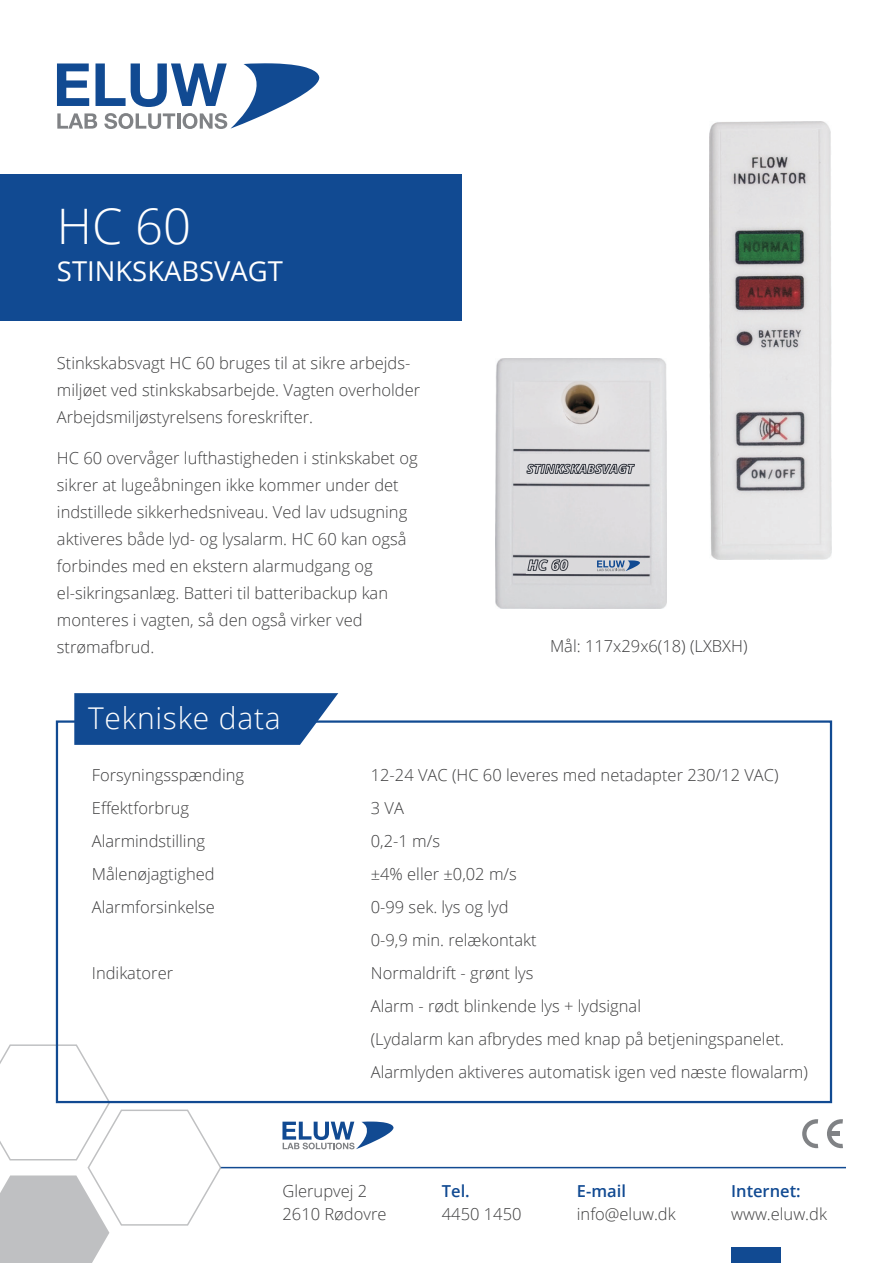
<style>
.page{position:relative;width:893px;height:1263px;background:#fff}
.page>*{position:absolute;margin:0;border:0;box-sizing:border-box;transform-origin:0 0}
.t1{font:300 48.9px "Open Sans";color:#fff}
.t2{font:300 30px "Open Sans";letter-spacing:.025em;color:#fff}
.t3{font:27.45px "Open Sans";color:#fff}
.t4{font:300 16.5px/33px "Open Sans";color:#3e3e3f}
.t5{font:600 16.5px "Open Sans";color:#114a92}
</style>
<div class="page">
<svg style="left:57px;top:63px;width:263px;height:66px"></svg>
<div style="left:0;top:174px;width:461px;height:147px;background:#114a92"></div>
<hr style="left:221px;top:1167px;width:625px;height:1px;background:#114a92">
<svg style="left:282px;top:1121px;width:112px;height:28px"></svg>
<div style="left:731px;top:1247px;width:50px;height:16px;background:#114a92"></div>
<svg style="left:0;top:1044px;width:221px;height:219px"></svg>
<div style="left:56px;top:720px;width:776px;height:383px;border:2px solid #114a92"></div>
<svg style="left:74px;top:693px;width:264px;height:52px;background:#225799"></svg>
<svg style="left:827px;top:1119px;width:16px;height:29px"></svg>
<svg style="left:802px;top:1119px;width:16px;height:29px"></svg>
<div style="left:830px;top:1131px;width:10px;height:5px;background:#808285"></div>
<img style="left:709px;top:121px;width:122px;height:439px">
<img style="left:495px;top:359px;width:171px;height:249px">
<div style="left:520px;top:455px;width:121px;height:27px;background:#dfdee0"></div>
<svg style="left:526px;top:451px;width:109px;height:32px"></svg>
<div style="left:527px;top:558px;width:111px;height:15px;background:#dad9db"></div>
<svg style="left:597px;top:560px;width:43px;height:11px"></svg>
<svg style="left:527px;top:559px;width:42px;height:12px"></svg>
<h1 class="t1" style="left:57px;top:192px;width:136px">HC 60</h1>
<h3 class="t3" style="left:57px;top:252px;width:228px">STINKSKABSVAGT</h3>
<p class="t4" style="left:57px;top:349px;width:365px;line-height:27px">Stinkskabsvagt HC 60 bruges til at sikre arbejds&shy;miljøet ved stinkskabsarbejde. Vagten overholder<br>Arbejdsmiljøstyrelsens foreskrifter.</p>
<p class="t4" style="left:57px;top:444px;width:362px;line-height:27px">HC 60 overvåger lufthastigheden i stinkskabet og sikrer at lugeåbningen ikke kommer under det indstillede sikkerhedsniveau. Ved lav udsugning aktiveres både lyd- og lysalarm. HC 60 kan også forbindes med en ekstern alarmudgang og el-sikringsanlæg. Batteri til batteribackup kan monteres i vagten, så den også virker ved strømafbrud.</p>
<h2 class="t2" style="left:88px;top:697px;width:194px">Tekniske data</h2>
<p class="t4" style="left:550px;top:629px;width:199px">Mål: 117x29x6(18) (LXBXH)</p>
<p class="t4" style="left:92px;top:758px;width:154px">Forsyningsspænding<br>Effektforbrug<br>Alarmindstilling<br>Målenøjagtighed<br>Alarmforsinkelse</p>
<p class="t4" style="left:92px;top:956px;width:83px">Indikatorer</p>
<p class="t4" style="left:371px;top:758px;width:439px">12-24 VAC (HC 60 leveres med netadapter 230/12 VAC)<br>3 VA<br>0,2-1 m/s<br>±4% eller ±0,02 m/s<br>0-99 sek. lys og lyd<br>0-9,9 min. relækontakt<br>Normaldrift - grønt lys<br>Alarm - rødt blinkende lys + lydsignal<br>(Lydalarm kan afbrydes med knap på betjeningspanelet.<br>Alarmlyden aktiveres automatisk igen ved næste flowalarm)</p>
<p class="t4" style="left:282px;top:1179px;width:105px;line-height:22.5px">Glerupvej 2<br>2610 Rødovre</p>
<p class="t5" style="left:731px;top:1180px;width:71px">Internet:</p>
<p class="t5" style="left:442px;top:1180px;width:29px">Tel.</p>
<p class="t4" style="left:442px;top:1197px;width:81px">4450 1450</p>
<p class="t5" style="left:577px;top:1180px;width:51px">E-mail</p>
<p class="t4" style="left:577px;top:1197px;width:100px">info@eluw.dk</p>
<p class="t4" style="left:731px;top:1197px;width:97px">www.eluw.dk</p>
</div>
